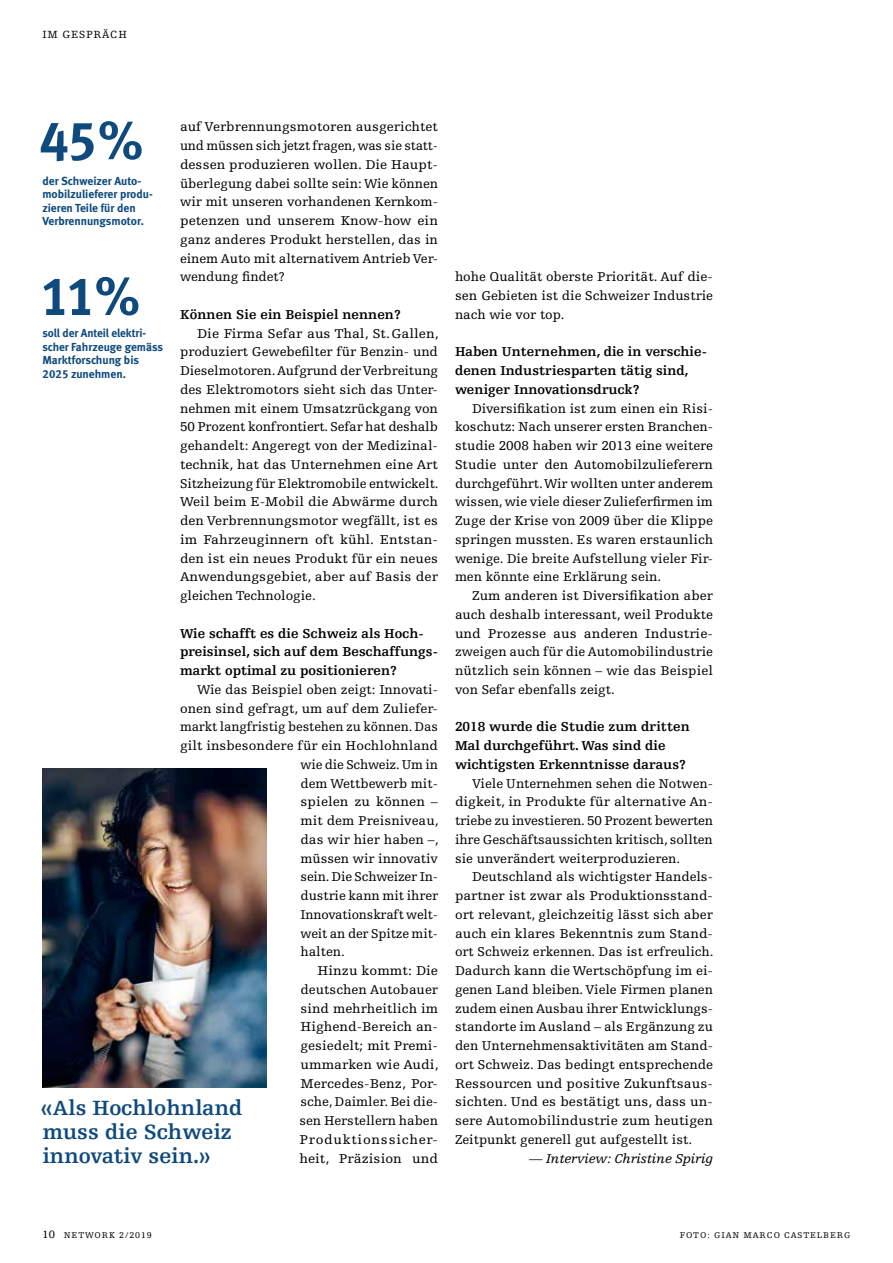
<style>
.page{position:relative;width:893px;height:1263px;background:#fff}
.page>*{position:absolute;margin:0;border:0;box-sizing:border-box;transform-origin:0 0}
.t1{font:54px "Meta Bold LF";color:#0e4a7d}
.t2{font:700 21.75px/24px "Egyptienne F";color:#0e4a7d}
.t3{font:700 13.65px/18.8px "Egyptienne F";color:#000}
.t4{font:13.5px/18.8px "Egyptienne F";color:#000;text-align:justify}
.t5{font:13.5px/18.8px "Egyptienne F";color:#000;text-align:justify;scale:1.04 1}
.t6{font:italic 13.5px "Egyptienne F";letter-spacing:-.01em;color:#000}
.t7{font:13.5px "Egyptienne F";letter-spacing:.055em;color:#000;scale:1.04 1}
.t8{font:11.7px/13.5px "Meta Bold LF";letter-spacing:-.005em;color:#0e4a7d}
.t9{font:10.95px "Egyptienne F";letter-spacing:.07em;color:#000}
.t10{font:8.85px "Egyptienne F";letter-spacing:.1em;color:#000}
.s1{font-size:11.25px}
</style>
<div class="page">
<img style="left:43px;top:769px;width:223px;height:319px">
<p class="t9" style="left:43px;top:28px;width:86px">IM GESPRÄCH</p>
<h1 class="t1" style="left:39px;top:106px;width:106px">45%</h1>
<p class="t4" style="left:180px;top:118px;width:260px">auf Verbrennungsmotoren ausgerichtet und müssen sich jetzt fragen, was sie statt&shy;dessen produzieren wollen. Die Haupt&shy;überlegung dabei sollte sein: Wie können wir mit unseren vorhandenen Kernkom&shy;petenzen und unserem Know-how ein ganz anderes Produkt herstellen, das in einem Auto mit alternativem Antrieb Ver&shy;wendung findet?</p>
<p class="t3" style="left:180px;top:305px;width:222px">Können Sie ein Beispiel nennen?</p>
<p class="t5" style="left:180px;top:324px;width:250px;text-indent:17px">Die Firma Sefar aus Thal, St.Gallen, produziert Gewebefilter für Benzin- und Dieselmotoren. Aufgrund der Verbreitung des Elektromotors sieht sich das Unter&shy;nehmen mit einem Umsatzrückgang von 50 Prozent konfrontiert. Sefar hat deshalb gehandelt: Angeregt von der Medizinal&shy;technik, hat das Unternehmen eine Art Sitzheizung für Elektromobile entwickelt.<br>Weil beim E-Mobil die Abwärme durch den Verbrennungsmotor wegfällt, ist es im Fahrzeuginnern oft kühl. Entstan&shy;den ist ein neues Produkt für ein neues Anwendungsgebiet, aber auf Basis der gleichen Technologie.</p>
<p class="t3" style="left:180px;top:624px;width:258px">Wie schafft es die Schweiz als Hoch&shy;preisinsel, sich auf dem Beschaffungs&shy;markt optimal zu positionieren?</p>
<p class="t4" style="left:197px;top:680px;width:242px">Wie das Beispiel oben zeigt: Innovati-</p>
<p class="t4" style="left:180px;top:699px;width:259px">onen sind gefragt, um auf dem Zuliefer-</p>
<p class="t4" style="left:180px;top:718px;width:259px">markt langfristig bestehen zu können. Das</p>
<p class="t4" style="left:180px;top:736px;width:259px">gilt insbesondere für ein Hochlohnland</p>
<p class="t4" style="left:300px;top:755px;width:139px">wie die Schweiz. Um in</p>
<p class="t4" style="left:300px;top:774px;width:139px">dem Wettbewerb mit-</p>
<p class="t5" style="left:300px;top:793px;width:134px">spielen zu können –</p>
<p class="t4" style="left:300px;top:811px;width:140px">mit dem Preisniveau,</p>
<p class="t4" style="left:300px;top:830px;width:140px">das wir hier haben –,</p>
<p class="t4" style="left:300px;top:849px;width:139px">müssen wir innovativ</p>
<p class="t4" style="left:300px;top:868px;width:139px">sein. Die Schweizer In-</p>
<p class="t4" style="left:300px;top:886px;width:139px">dustrie kann mit ihrer</p>
<p class="t4" style="left:300px;top:905px;width:139px">Innovationskraft welt-</p>
<p class="t4" style="left:300px;top:924px;width:139px">weit an der Spitze mit-</p>
<p class="t4" style="left:300px;top:943px;width:46px">halten.</p>
<p class="t5" style="left:317px;top:961px;width:117px">Hinzu kommt: Die</p>
<p class="t4" style="left:300px;top:980px;width:139px">deutschen Autobauer</p>
<p class="t4" style="left:300px;top:999px;width:139px">sind mehrheitlich im</p>
<p class="t4" style="left:300px;top:1018px;width:139px">Highend-Bereich an-</p>
<p class="t4" style="left:300px;top:1036px;width:139px">gesiedelt; mit Premi-</p>
<p class="t5" style="left:300px;top:1055px;width:134px">ummarken wie Audi,</p>
<p class="t5" style="left:300px;top:1074px;width:134px">Mercedes-Benz, Por-</p>
<p class="t4" style="left:300px;top:1093px;width:139px">sche, Daimler. Bei die-</p>
<p class="t4" style="left:299px;top:1111px;width:140px">sen Herstellern haben</p>
<p class="t7" style="left:299px;top:1132px;width:135px">Produktionssicher-</p>
<p class="t5" style="left:299px;top:1149px;width:135px">heit, Präzision und</p>
<p class="t8" style="left:42px;top:174px;width:112px">der Schweizer Auto&shy;mobilzulieferer produ&shy;zieren Teile für den<br>Verbrennungsmotor.</p>
<h1 class="t1" style="left:40px;top:262px;width:102px">11%</h1>
<p class="t8" style="left:43px;top:326px;width:122px">soll der Anteil elektri&shy;scher Fahrzeuge gemäss<br>Marktforschung bis<br>2025 zunehmen.</p>
<h2 class="t2" style="left:41px;top:1096px;width:203px">«Als Hochlohnland muss die Schweiz innovativ sein.»</h2>
<p class="t4" style="left:455px;top:268px;width:259px">hohe Qualität oberste Priorität. Auf die&shy;sen Gebieten ist die Schweizer Industrie nach wie vor top.</p>
<p class="t3" style="left:455px;top:343px;width:254px">Haben Unternehmen, die in verschie&shy;denen Industriesparten tätig sind, weniger Innovationsdruck?</p>
<p class="t4" style="left:455px;top:399px;width:260px;text-indent:17px">Diversifikation ist zum einen ein Risi&shy;koschutz: Nach unserer ersten Branchen&shy;studie 2008 haben wir 2013 eine weitere Studie unter den Automobilzulieferern durchgeführt. Wir wollten unter anderem wissen, wie viele dieser Zulieferfirmen im Zuge der Krise von 2009 über die Klippe springen mussten. Es waren erstaunlich wenige. Die breite Aufstellung vieler Fir&shy;men könnte eine Erklärung sein.</p>
<p class="t4" style="left:455px;top:586px;width:259px;text-indent:17px">Zum anderen ist Diversifikation aber auch deshalb interessant, weil Produkte und Prozesse aus anderen Industrie&shy;zweigen auch für die Automobilindustrie nützlich sein können – wie das Beispiel von Sefar ebenfalls zeigt.</p>
<p class="t3" style="left:455px;top:718px;width:236px">2018 wurde die Studie zum dritten<br>Mal durchgeführt. Was sind die wichtigsten Erkenntnisse daraus?</p>
<p class="t4" style="left:455px;top:774px;width:259px;text-indent:17px">Viele Unternehmen sehen die Notwen&shy;digkeit, in Produkte für alternative An&shy;triebe zu investieren. 50 Prozent bewerten ihre Geschäftsaussichten kritisch, sollten sie unverändert weiterproduzieren.</p>
<p class="t4" style="left:455px;top:868px;width:260px;text-indent:17px">Deutschland als wichtigster Handels&shy;partner ist zwar als Produktionsstand&shy;ort relevant, gleichzeitig lässt sich aber auch ein klares Bekenntnis zum Stand&shy;ort Schweiz erkennen. Das ist erfreulich.<br>Dadurch kann die Wertschöpfung im ei&shy;genen Land bleiben. Viele Firmen planen zudem einen Ausbau ihrer Entwicklungs&shy;standorte im Ausland – als Ergänzung zu den Unternehmensaktivitäten am Stand&shy;ort Schweiz. Das bedingt entsprechende Ressourcen und positive Zukunftsaus&shy;sichten. Und es bestätigt uns, dass un&shy;sere Automobilindustrie zum heutigen Zeitpunkt generell gut aufgestellt ist.</p>
<p class="t6" style="left:529px;top:1151px;width:185px">— Interview: Christine Spirig</p>
<p class="t10" style="left:43px;top:1230px;width:111px"><span class="s1">10</span> NETWORK 2/2019</p>
<p class="t10" style="left:680px;top:1230px;width:172px">FOTO: GIAN MARCO CASTELBERG</p>
</div>
